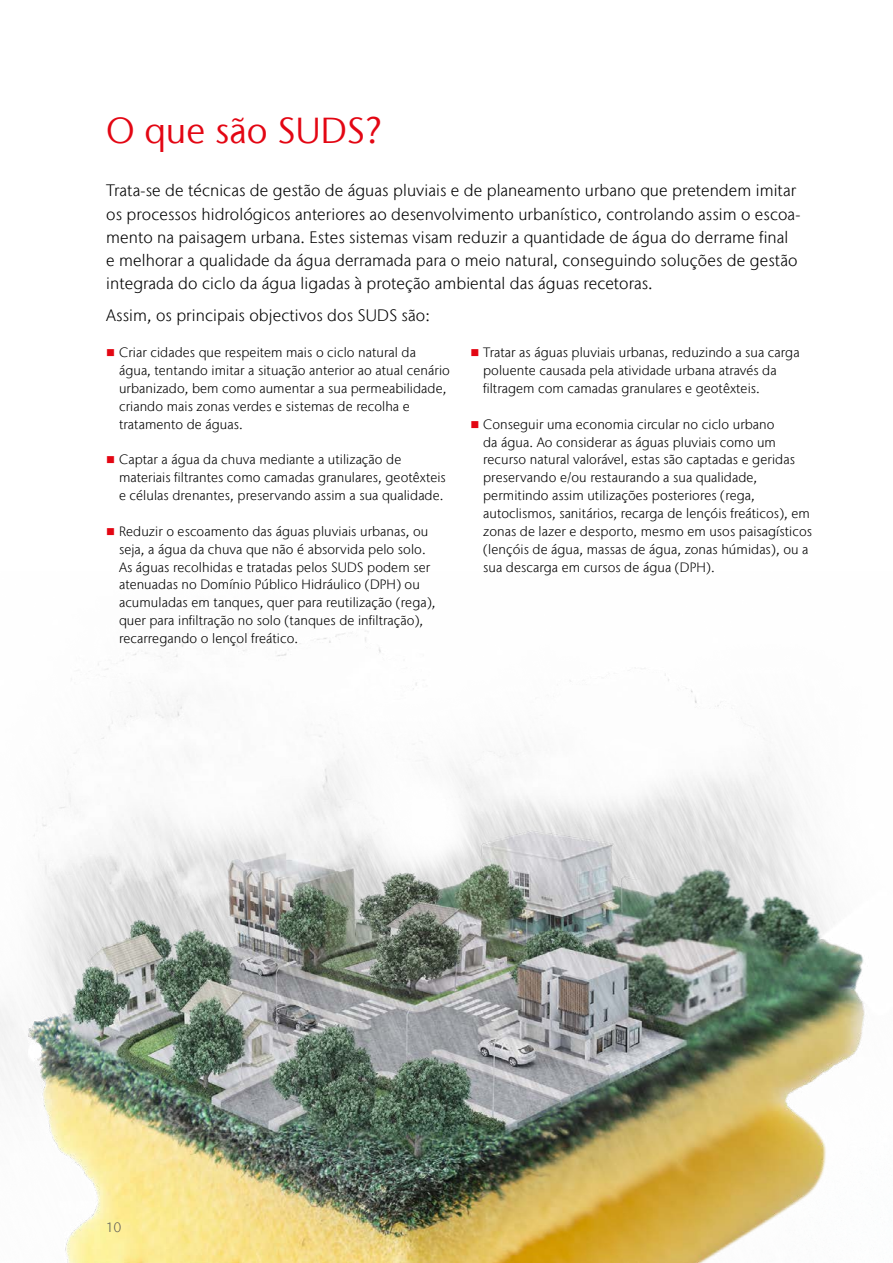
<style>
.page{position:relative;width:893px;height:1263px;background:#fff}
.page>*{position:absolute;margin:0;border:0;box-sizing:border-box;transform-origin:0 0}
.t1{font:36px "Stone Sans IIITC Com";letter-spacing:.005em;color:#e30613}
.t2{font:300 16.5px/23.1px "Stone Sans IIITC Com";letter-spacing:.005em;color:#000}
.t3{font:300 13.5px/17.9px "Stone Sans IIITC Com";letter-spacing:.005em;color:#000}
.t4{font:300 13.5px "Stone Sans IIITC Com";color:#575756}
.s1{color:#e30613}
</style>
<div class="page">
<img style="left:0;top:621px;width:865px;height:642px">
<h1 class="t1" style="left:106px;top:108px;width:277px">O que são SUDS?</h1>
<p class="t2" style="left:106px;top:179px;width:696px">Trata-se de técnicas de gestão de águas pluviais e de planeamento urbano que pretendem imitar os processos hidrológicos anteriores ao desenvolvimento urbanístico, controlando assim o escoa&shy;mento na paisagem urbana. Estes sistemas visam reduzir a quantidade de água do derrame final e melhorar a qualidade da água derramada para o meio natural, conseguindo soluções de gestão integrada do ciclo da água ligadas à proteção ambiental das águas recetoras.</p>
<p class="t2" style="left:106px;top:304px;width:325px">Assim, os principais objectivos dos SUDS são:</p>
<p class="t3" style="left:119px;top:343px;width:332px;text-indent:-13px"><span class="s1">■</span> Criar cidades que respeitem mais o ciclo natural da água, tentando imitar a situação anterior ao atual cenário urbanizado, bem como aumentar a sua permeabilidade, criando mais zonas verdes e sistemas de recolha e tratamento de águas.</p>
<p class="t3" style="left:119px;top:451px;width:328px;text-indent:-13px"><span class="s1">■</span> Captar a água da chuva mediante a utilização de materiais filtrantes como camadas granulares, geotêxteis e células drenantes, preservando assim a sua qualidade.</p>
<p class="t3" style="left:119px;top:522px;width:318px;text-indent:-13px"><span class="s1">■</span> Reduzir o escoamento das águas pluviais urbanas, ou seja, a água da chuva que não é absorvida pelo solo.<br>As águas recolhidas e tratadas pelos SUDS podem ser atenuadas no Domínio Público Hidráulico (DPH) ou acumuladas em tanques, quer para reutilização (rega), quer para infiltração no solo (tanques de infiltração), recarregando o lençol freático.</p>
<p class="t3" style="left:483px;top:343px;width:318px;text-indent:-13px"><span class="s1">■</span> Tratar as águas pluviais urbanas, reduzindo a sua carga poluente causada pela atividade urbana através da filtragem com camadas granulares e geotêxteis.</p>
<p class="t3" style="left:483px;top:415px;width:330px;text-indent:-13px"><span class="s1">■</span> Conseguir uma economia circular no ciclo urbano<br>da água. Ao considerar as águas pluviais como um recurso natural valorável, estas são captadas e geridas preservando e/ou restaurando a sua qualidade, permitindo assim utilizações posteriores (rega, autoclismos, sanitários, recarga de lençóis freáticos), em zonas de lazer e desporto, mesmo em usos paisagísticos (lençóis de água, massas de água, zonas húmidas), ou a sua descarga em cursos de água (DPH).</p>
<p class="t4" style="left:106px;top:1219px;width:16px">10</p>
</div>
